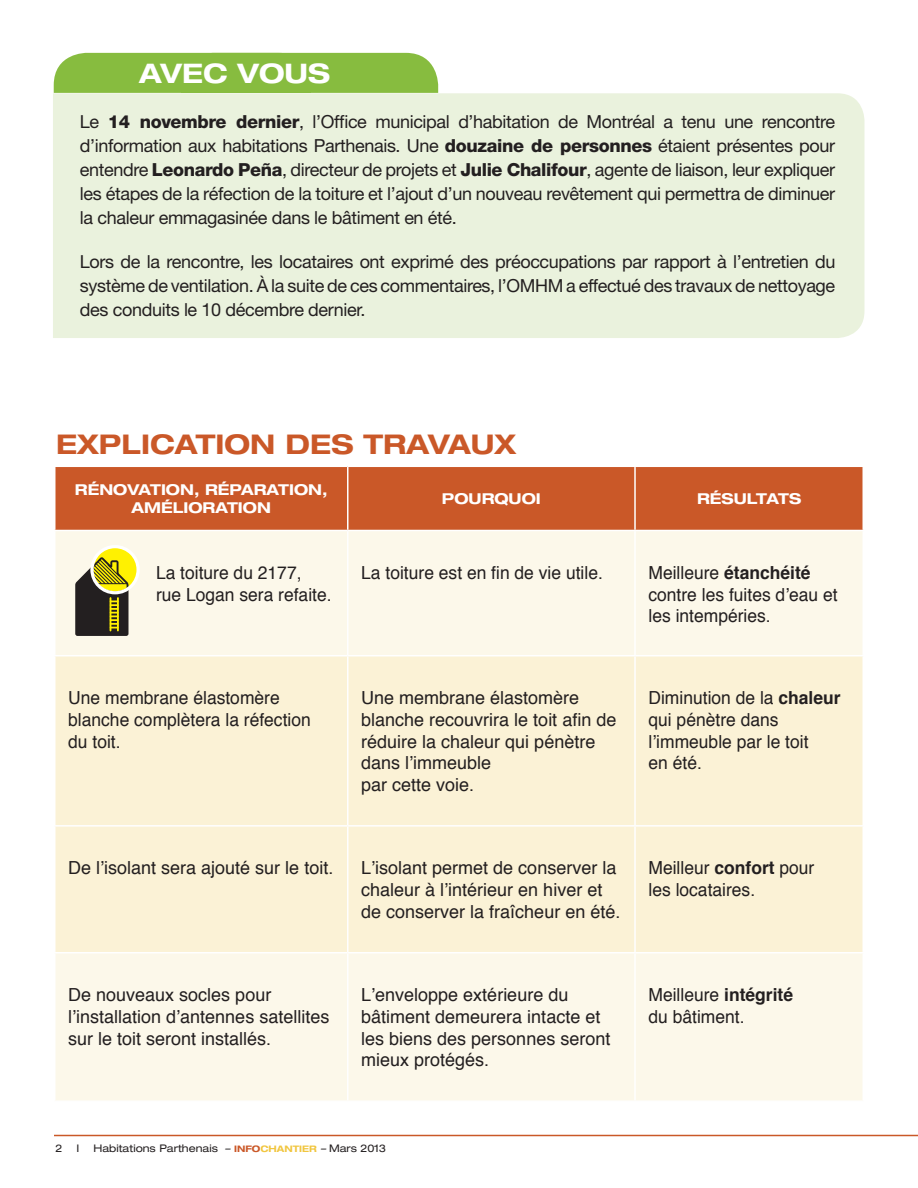
<style>
.page{position:relative;width:918px;height:1188px;background:#fff}
.page>*{position:absolute;margin:0;border:0;box-sizing:border-box;transform-origin:0 0}
.t1{font:700 expanded 27.15px "Helvetica Neue";color:#ca5828}
.t2{font:700 expanded 27px "Helvetica Neue";color:#fff}
.t3{font:18px/21.6px "Helvetica";color:#231f20}
.t4{font:18px/24px "Helvetica Neue";letter-spacing:-.02em;color:#231f20;text-align:justify}
.t5{font:700 expanded 15px/18px "Helvetica Neue";color:#fff;text-align:center}
.t6{font:expanded 10.5px "Helvetica Neue";color:#231f20}
.s1{font-weight:800}
.s2{font-weight:700}
.s3{font-style:italic}
.s4{font-weight:700;font-size:9px;color:#ca5828}
.s5{font-weight:700;font-size:9px;color:#f1c640}
</style>
<div class="page">
<hr style="left:54px;top:1135px;width:864px;height:1px;background:#ca5828">
<div style="left:56px;top:467px;width:806px;height:63px;background:#ca5828"></div>
<div style="left:56px;top:531px;width:806px;height:569px;background:#fcf8ea"></div>
<div style="left:56px;top:656px;width:806px;height:296px;background:#fbf2d6"></div>
<hr style="left:347px;top:467px;width:2px;height:63px;background:#fff">
<hr style="left:634px;top:467px;width:2px;height:63px;background:#fff">
<hr style="left:347px;top:531px;width:2px;height:124px;background:#fff">
<hr style="left:634px;top:531px;width:2px;height:124px;background:#fff">
<hr style="left:54px;top:655px;width:294px;height:1px;background:#fff">
<hr style="left:348px;top:655px;width:287px;height:1px;background:#fff">
<hr style="left:347px;top:656px;width:2px;height:169px;background:#fff">
<hr style="left:635px;top:655px;width:229px;height:1px;background:#fff">
<hr style="left:634px;top:656px;width:2px;height:169px;background:#fff">
<hr style="left:347px;top:827px;width:2px;height:125px;background:#fff">
<hr style="left:634px;top:827px;width:2px;height:125px;background:#fff">
<hr style="left:54px;top:952px;width:294px;height:1px;background:#fff">
<hr style="left:348px;top:952px;width:287px;height:1px;background:#fff">
<hr style="left:347px;top:953px;width:2px;height:147px;background:#fff">
<hr style="left:635px;top:952px;width:229px;height:1px;background:#fff">
<hr style="left:634px;top:953px;width:2px;height:147px;background:#fff">
<hr style="left:54px;top:825px;width:294px;height:2px;background:#fff">
<hr style="left:348px;top:825px;width:287px;height:2px;background:#fff">
<hr style="left:635px;top:825px;width:229px;height:2px;background:#fff">
<div style="left:53px;top:93px;width:811px;height:245px;background:#eaf2dd"></div>
<div style="left:54px;top:53px;width:384px;height:40px;background:#87bc3f"></div>
<svg style="left:75px;top:545px;width:65px;height:91px;background:#979159"></svg>
<p class="t2" style="left:139px;top:57px;width:192px">AVEC VOUS</p>
<p class="t4" style="left:80px;top:109px;width:757px">Le <span class="s1">14 novembre dernier</span>, l’Office municipal d’habitation de Montréal a tenu une rencontre d’information aux habitations Parthenais. Une <span class="s1">douzaine de personnes</span> étaient présentes pour entendre <span class="s1">Leonardo Peña</span>, directeur de projets et <span class="s1">Julie Chalifour</span>, agente de liaison, leur expliquer les étapes de la réfection de la toiture et l’ajout d’un nouveau revêtement qui permettra de diminuer la chaleur emmagasinée dans le bâtiment en été.</p>
<p class="t4" style="left:80px;top:249px;width:757px">Lors de la rencontre, les locataires ont exprimé des préoccupations par rapport à l’entretien du système de ventilation. À la suite de ces commentaires, l’OMHM a effectué des travaux de nettoyage des conduits le 10 décembre dernier.</p>
<p class="t1" style="left:56px;top:428px;width:462px">EXPLICATION DES TRAVAUX</p>
<p class="t5" style="left:75px;top:481px;width:254px">RÉNOVATION, RÉPARATION,<br>AMÉLIORATION</p>
<p class="t5" style="left:442px;top:490px;width:100px">POURQUOI</p>
<p class="t5" style="left:697px;top:490px;width:106px">RÉSULTATS</p>
<p class="t3" style="left:156px;top:563px;width:147px">La toiture du 2177,</p>
<p class="t3" style="left:156px;top:584px;width:177px">rue Logan sera refaite.</p>
<p class="t3" style="left:361px;top:563px;width:243px">La toiture est en fin de vie utile.</p>
<p class="t3" style="left:649px;top:563px;width:191px">Meilleure <span class="s2">étanchéité </span>contre les fuites d’eau et les intempéries.</p>
<p class="t3" style="left:68px;top:688px;width:244px">Une membrane élastomère blanche complètera la réfection du toit.</p>
<p class="t3" style="left:361px;top:688px;width:257px">Une membrane élastomère blanche recouvrira le toit afin de réduire la chaleur qui pénètre dans l’immeuble</p>
<p class="t3" style="left:361px;top:774px;width:115px">par cette voie.</p>
<p class="t3" style="left:68px;top:858px;width:267px">De l’isolant sera ajouté sur le toit.</p>
<p class="t3" style="left:361px;top:858px;width:257px">L’isolant permet de conserver la</p>
<p class="t3" style="left:361px;top:879px;width:261px">chaleur à l’intérieur en hiver et de conserver la fraîcheur en été.</p>
<p class="t3" style="left:649px;top:688px;width:194px">Diminution de la <span class="s2">chaleur</span></p>
<p class="t3" style="left:649px;top:709px;width:162px">qui pénètre dans l’immeuble par le toit</p>
<p class="t3" style="left:649px;top:753px;width:55px">en été.</p>
<p class="t3" style="left:649px;top:858px;width:167px">Meilleur <span class="s2">confort</span> pour</p>
<p class="t3" style="left:649px;top:879px;width:108px">les locataires.</p>
<p class="t3" style="left:68px;top:985px;width:263px">De nouveaux socles pour l’installation d’antennes satellites sur le toit seront installés.</p>
<p class="t3" style="left:361px;top:985px;width:251px">L’enveloppe extérieure du bâtiment demeurera intacte et les biens des personnes seront mieux protégés.</p>
<p class="t3" style="left:649px;top:985px;width:146px">Meilleure <span class="s2">intégrité</span></p>
<p class="t3" style="left:649px;top:1006px;width:98px">du bâtiment.</p>
<p class="t6" style="left:56px;top:1142px;width:9px">2</p>
<p class="t6" style="left:77px;top:1142px;width:4px">I</p>
<p class="t6" style="left:93px;top:1142px;width:294px">Habitations Parthenais <span class="s3">–</span> <span class="s4">INFO</span><span class="s5">CHANTIER</span> <span class="s3">–</span> Mars 2013</p>
</div>
